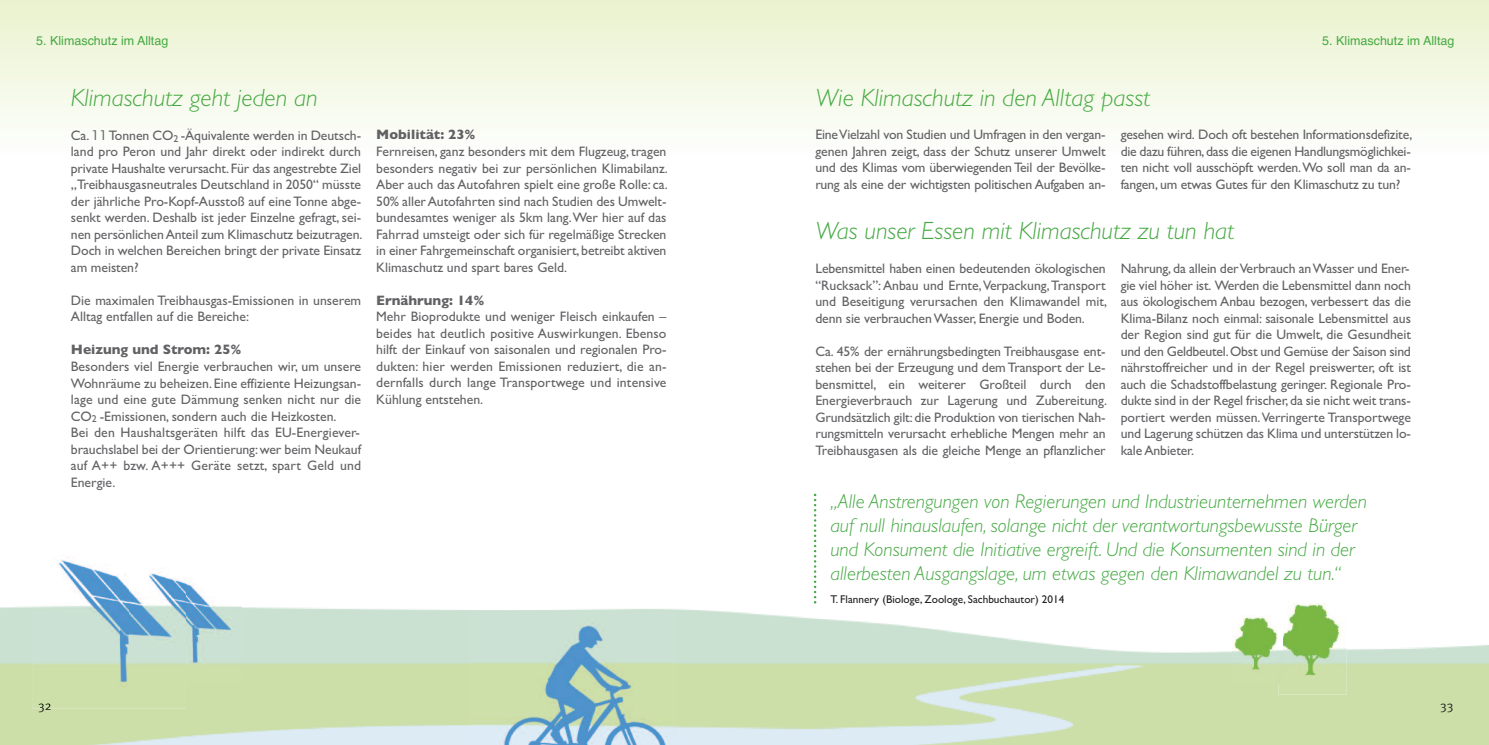
<style>
.page{position:relative;width:1489px;height:745px;background:#fff}
.page>*{position:absolute;margin:0;border:0;box-sizing:border-box;transform-origin:0 0}
.t1{font:italic 300 25px "Gill Sans";color:#44a942}
.t2{font:italic 300 20px/24px "Gill Sans";color:#44a942}
.t3{font:13.75px/16.5px "Gill Sans";color:#626265;text-align:justify}
.t4{font:700 13.75px "Gill Sans";color:#626265}
.t5{font:12.5px "Helvetica";color:#44a942}
.t6{font:12.5px "Meta";color:#231f20}
.t7{font:11.25px "Gill Sans";color:#231f20}
.s1{font-family:"Futura BT"}
</style>
<div class="page">
<div style="left:744px;top:0;width:744px;height:156px;background:linear-gradient(to bottom,#eaf2cd,#fdfefd)"></div>
<div style="left:0;top:0;width:745px;height:156px;background:linear-gradient(to bottom,#eaf2cd,#fdfefd)"></div>
<img style="left:0;top:494px;width:1488px;height:250px">
<img style="left:32px;top:531px;width:154px;height:177px">
<svg style="left:39px;top:703px;width:12px;height:5px"></svg>
<img style="left:130px;top:555px;width:112px;height:128px">
<img style="left:469px;top:612px;width:208px;height:132px">
<svg style="left:813px;top:493px;width:3px;height:110px"></svg>
<img style="left:1278px;top:601px;width:68px;height:93px">
<img style="left:1232px;top:615px;width:49px;height:67px">
<p class="t5" style="left:36px;top:33px;width:133px">5. Klimaschutz im Alltag</p>
<p class="t5" style="left:1322px;top:33px;width:133px">5. Klimaschutz im Alltag</p>
<h1 class="t1" style="left:71px;top:83px;width:248px">Klimaschutz geht jeden an</h1>
<p class="t3" style="left:71px;top:127px;width:293px">Ca.<span class="s1">11</span>Tonnen CO<sub>2</sub> -Äquivalente werden in Deutsch&shy;land pro Peron und Jahr direkt oder indirekt durch private Haushalte verursacht. Für das angestrebte Ziel „Treibhausgasneutrales Deutschland in 2050“ müsste der jährliche Pro-Kopf-Ausstoß auf eineTonne abge&shy;senkt werden. Deshalb ist jeder Einzelne gefragt, sei&shy;nen persönlichenAnteil zum Klimaschutz beizutragen.<br>Doch in welchen Bereichen bringt der private Einsatz am meisten?</p>
<p class="t3" style="left:71px;top:291px;width:292px">Die maximalen Treibhausgas-Emissionen in unserem<br>Alltag entfallen auf die Bereiche:</p>
<p class="t4" style="left:71px;top:341px;width:172px">Heizung und Strom: 25%</p>
<p class="t3" style="left:71px;top:358px;width:292px;text-align:left">Besonders viel Energie verbrauchen wir, um unsere Wohnräume zu beheizen. Eine effiziente Heizungsan&shy;lage und eine gute Dämmung senken nicht nur die CO<sub>2</sub> -Emissionen, sondern auch die Heizkosten.<br>Bei den Haushaltsgeräten hilft das EU-Energiever&shy;brauchslabel bei der Orientierung:wer beim Neukauf auf A++ bzw. A+++ Geräte setzt, spart Geld und Energie.</p>
<p class="t4" style="left:376px;top:127px;width:101px">Mobilität: 23%</p>
<p class="t3" style="left:376px;top:143px;width:293px">Fernreisen, ganz besonders mit dem Flugzeug, tragen besonders negativ bei zur persönlichen Klimabilanz.<br>Aber auch das Autofahren spielt eine große Rolle: ca.<br>50% allerAutofahrten sind nach Studien des Umwelt&shy;bundesamtes weniger als 5km lang.Wer hier auf das Fahrrad umsteigt oder sich für regelmäßige Strecken in einer Fahrgemeinschaft organisiert, betreibt aktiven Klimaschutz und spart bares Geld.</p>
<p class="t4" style="left:376px;top:292px;width:110px">Ernährung: 14%</p>
<p class="t3" style="left:376px;top:308px;width:292px">Mehr Bioprodukte und weniger Fleisch einkaufen – beides hat deutlich positive Auswirkungen. Ebenso hilft der Einkauf von saisonalen und regionalen Pro&shy;dukten: hier werden Emissionen reduziert, die an&shy;dernfalls durch lange Transportwege und intensive Kühlung entstehen.</p>
<h1 class="t1" style="left:815px;top:83px;width:336px">Wie Klimaschutz in den Alltag passt</h1>
<p class="t3" style="left:815px;top:126px;width:292px">EineVielzahl von Studien und Umfragen in den vergan&shy;genen Jahren zeigt, dass der Schutz unserer Umwelt und des Klimas vom überwiegenden Teil der Bevölke&shy;rung als eine der wichtigsten politischen Aufgaben an-</p>
<p class="t3" style="left:1120px;top:126px;width:293px">gesehen wird. Doch oft bestehen Informationsdefizite, die dazu führen,dass die eigenen Handlungsmöglichkei&shy;ten nicht voll ausschöpft werden.Wo soll man da an&shy;fangen, um etwas Gutes für den Klimaschutz zu tun?</p>
<h1 class="t1" style="left:815px;top:215px;width:420px">Was unser Essen mit Klimaschutz zu tun hat</h1>
<p class="t3" style="left:815px;top:260px;width:293px">Lebensmittel haben einen bedeutenden ökologischen “Rucksack”:Anbau und Ernte,Verpackung,Transport und Beseitigung verursachen den Klimawandel mit, denn sie verbrauchenWasser, Energie und Boden.</p>
<p class="t3" style="left:815px;top:342px;width:293px">Ca. 45% der ernährungsbedingten Treibhausgase ent&shy;stehen bei der Erzeugung und dem Transport der Le&shy;bensmittel, ein weiterer Großteil durch den Energieverbrauch zur Lagerung und Zubereitung.<br>Grundsätzlich gilt: die Produktion von tierischen Nah&shy;rungsmitteln verursacht erhebliche Mengen mehr an Treibhausgasen als die gleiche Menge an pflanzlicher</p>
<p class="t3" style="left:1120px;top:260px;width:292px">Nahrung, da allein derVerbrauch anWasser und Ener&shy;gie viel höher ist. Werden die Lebensmittel dann noch aus ökologischem Anbau bezogen, verbessert das die Klima-Bilanz noch einmal: saisonale Lebensmittel aus der Region sind gut für die Umwelt, die Gesundheit und den Geldbeutel.Obst und Gemüse der Saison sind nährstoffreicher und in der Regel preiswerter, oft ist auch die Schadstoffbelastung geringer. Regionale Pro&shy;dukte sind in der Regel frischer,da sie nicht weit trans&shy;portiert werden müssen.Verringerte Transportwege und Lagerung schützen das Klima und unterstützen lo&shy;kale Anbieter.</p>
<p class="t2" style="left:830px;top:488px;width:538px">„Alle Anstrengungen von Regierungen und Industrieunternehmen werden auf null hinauslaufen, solange nicht der verantwortungsbewusste Bürger und Konsument die Initiative ergreift. Und die Konsumenten sind in der allerbesten Ausgangslage, um etwas gegen den Klimawandel zu tun.“</p>
<p class="t7" style="left:830px;top:592px;width:235px">T. Flannery (Biologe, Zoologe, Sachbuchautor) 2014</p>
<p class="t6" style="left:38px;top:697px;width:15px">32</p>
<p class="t6" style="left:1439px;top:697px;width:15px">33</p>
</div>
